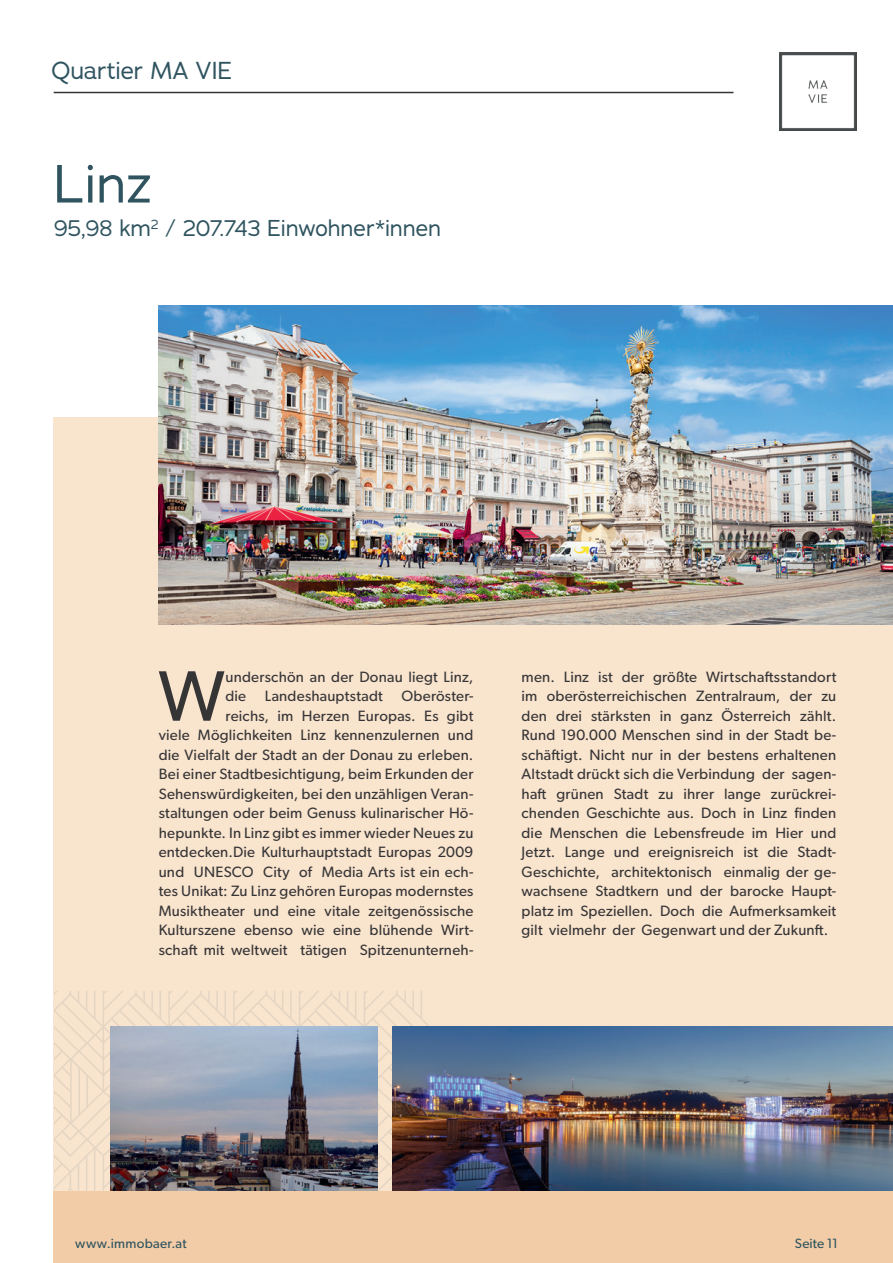
<style>
.page{position:relative;width:893px;height:1263px;background:#fff}
.page>*{position:absolute;margin:0;border:0;box-sizing:border-box;transform-origin:0 0}
.t1{font:71.55px "Gibson";color:#363536}
.t2{font:52.5px "Adrianna";color:#2f5460}
.t3{font:24px "Adrianna";letter-spacing:-.005em;color:#2f5460}
.t4{font:22.5px "Adrianna";letter-spacing:.005em;color:#2f5460}
.t5{font:15px/19.5px "Gibson";letter-spacing:.015em;color:#363536;text-align:right}
.t6{font:13.5px "Gibson";letter-spacing:.015em;color:#2f5460}
</style>
<div class="page">
<div style="left:54px;top:1191px;width:839px;height:72px;background:#f2cca6"></div>
<hr style="left:54px;top:92px;width:679px;height:1px;background:#363536">
<img style="left:779px;top:53px;width:78px;height:77px">
<div style="left:54px;top:418px;width:839px;height:773px;background:#f9e4ce"></div>
<img style="left:159px;top:306px;width:734px;height:319px">
<svg style="left:54px;top:991px;width:375px;height:200px"></svg>
<img style="left:111px;top:1026px;width:266px;height:165px">
<img style="left:393px;top:1026px;width:500px;height:165px">
<h3 class="t3" style="left:51px;top:55px;width:182px">Quartier MA VIE</h3>
<h2 class="t2" style="left:54px;top:150px;width:100px">Linz</h2>
<h3 class="t4" style="left:54px;top:214px;width:389px">95,98 km<sup>2</sup> / 207.743 Einwohner*innen</h3>
<p class="t5" style="left:159px;top:666px;width:316px">underschön an der Donau liegt Linz,<br>die Landeshauptstadt Oberöster-<br>reichs, im Herzen Europas. Es gibt<br>viele Möglichkeiten Linz kennenzulernen und die Vielfalt der Stadt an der Donau zu erleben.<br>Bei einer Stadtbesichtigung, beim Erkunden der Sehenswürdigkeiten, bei den unzähligen Veran&shy;staltungen oder beim Genuss kulinarischer Hö&shy;hepunkte. In Linz gibt es immer wieder Neues zu entdecken.Die Kulturhauptstadt Europas 2009 und UNESCO City of Media Arts ist ein ech&shy;tes Unikat: Zu Linz gehören Europas modernstes Musiktheater und eine vitale zeitgenössische Kulturszene ebenso wie eine blühende Wirt&shy;schaft mit weltweit tätigen Spitzenunterneh-</p>
<p class="t5" style="left:522px;top:666px;width:316px;text-align:justify">men. Linz ist der größte Wirtschaftsstandort im oberösterreichischen Zentralraum, der zu den drei stärksten in ganz Österreich zählt.<br>Rund 190.000 Menschen sind in der Stadt be&shy;schäftigt. Nicht nur in der bestens erhaltenen Altstadt drückt sich die Verbindung der sagen&shy;haft grünen Stadt zu ihrer lange zurückrei&shy;chenden Geschichte aus. Doch in Linz finden die Menschen die Lebensfreude im Hier und Jetzt. Lange und ereignisreich ist die Stadt-Geschichte, architektonisch einmalig der ge&shy;wachsene Stadtkern und der barocke Haupt&shy;platz im Speziellen. Doch die Aufmerksamkeit gilt vielmehr der Gegenwart und der Zukunft.</p>
<h1 class="t1" style="left:158px;top:653px;width:68px">W</h1>
<p class="t6" style="left:75px;top:1235px;width:113px">www.immobaer.at</p>
<p class="t6" style="left:795px;top:1235px;width:44px">Seite 11</p>
</div>
